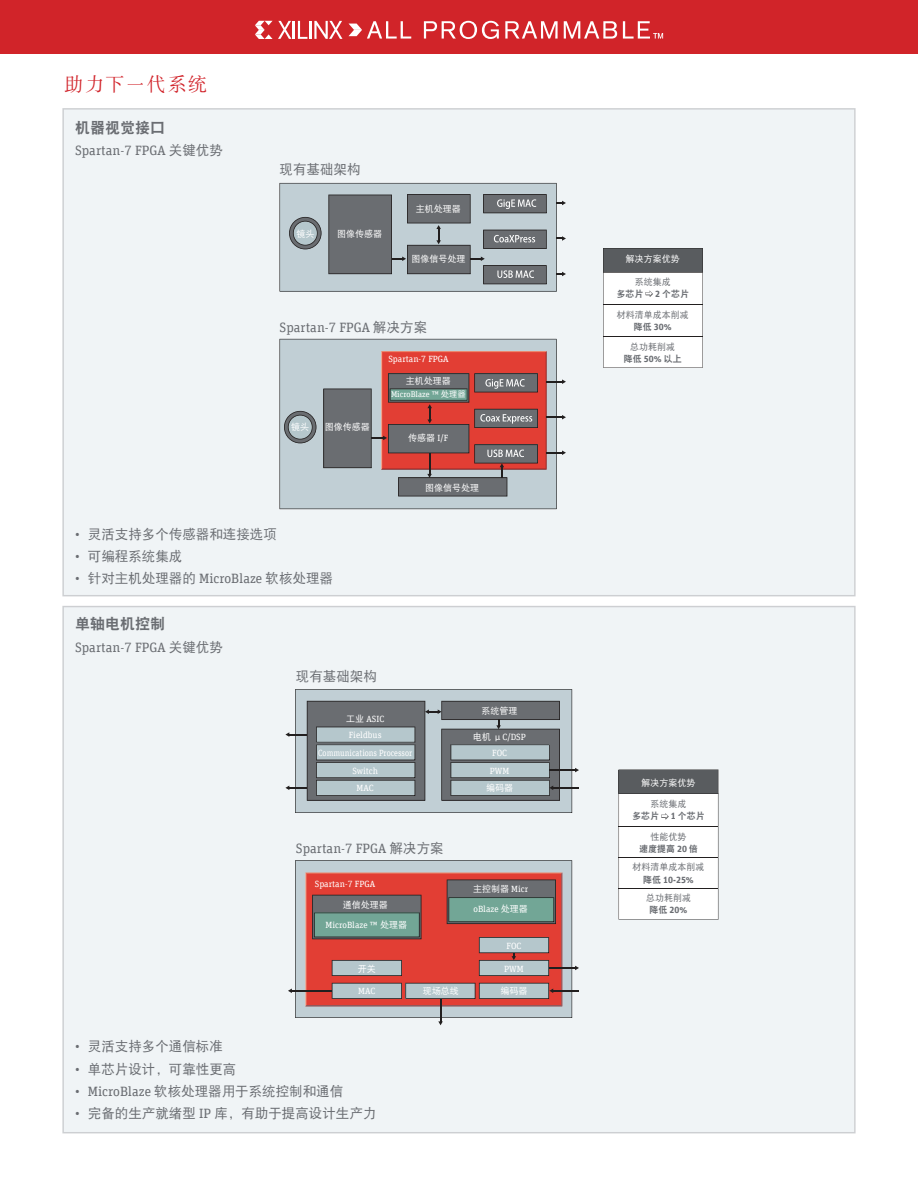
<style>
.page{position:relative;width:918px;height:1188px;background:#fff}
.page>*{position:absolute;margin:0;border:0;box-sizing:border-box;transform-origin:0 0}
.標題二{font:19.5px "DF Song W5";letter-spacing:.06em;color:#d1232a}
.表标题{font:15px "DFP Hei W9";color:#6a6d72}
.表文{font:13.5px "DFP Hei W5";color:#6a6d72}
.表文-2{font:13.5px "Unit Slab Offc Pro";color:#6a6d72}
.表文-3{font:9px "Unit Slab Offc Pro";color:#fff}
.表文-4{font:9px "DFP Hei W5";color:#fff}
.表文-5{font:9px "DFP Hei W5";color:#6a6d72}
.表文-6{font:9px "DFP Hei W9";color:#6a6d72}
.表文-7{font:9px "Unit Slab Offc Pro";color:#fff;scale:.9 1}
.表文-8{font:700 9px "Unit Offc Pro";color:#6a6d72}
.表文-9{font:8.25px "Unit Slab Offc Pro";color:#fff}
.s1{font-family:"DFP Hei W5"}
.s2{font-family:"Unit Offc Pro";font-weight:700}
.s3{font-family:"Unit Slab Offc Pro"}
.s4{font-family:"DFP Hei W9";font-weight:400}
</style>
<div class="page">
<div style="left:0;top:0;width:918px;height:54px;background:#d12429"></div>
<svg style="left:424px;top:21px;width:75px;height:18px"></svg>
<svg style="left:505px;top:21px;width:53px;height:18px"></svg>
<svg style="left:564px;top:21px;width:53px;height:18px"></svg>
<svg style="left:623px;top:21px;width:40px;height:18px"></svg>
<svg style="left:349px;top:21px;width:62px;height:18px"></svg>
<svg style="left:255px;top:21px;width:87px;height:18px"></svg>
<div style="left:62px;top:108px;width:794px;height:488px;background:#f0f4f6"></div>
<div style="left:62px;top:606px;width:794px;height:527px;background:#f0f4f6"></div>
<svg style="left:295px;top:860px;width:277px;height:158px;background:#b7c1c7"></svg>
<hr style="left:288px;top:734px;width:28px;height:2px;background:#221f1f">
<svg style="left:285px;top:732px;width:4px;height:5px"></svg>
<hr style="left:288px;top:787px;width:28px;height:2px;background:#221f1f">
<svg style="left:285px;top:786px;width:4px;height:4px"></svg>
<svg style="left:295px;top:689px;width:284px;height:124px;background:#96a0a4"></svg>
<hr style="left:549px;top:769px;width:27px;height:2px;background:#221f1f">
<svg style="left:575px;top:966px;width:4px;height:4px"></svg>
<hr style="left:440px;top:999px;width:2px;height:23px;background:#221f1f">
<svg style="left:438px;top:1021px;width:5px;height:4px"></svg>
<hr style="left:291px;top:990px;width:41px;height:2px;background:#221f1f">
<svg style="left:288px;top:989px;width:4px;height:4px"></svg>
<hr style="left:552px;top:990px;width:27px;height:2px;background:#221f1f">
<svg style="left:305px;top:872px;width:257px;height:134px;background:#b16a64"></svg>
<hr style="left:549px;top:967px;width:27px;height:2px;background:#221f1f">
<svg style="left:279px;top:339px;width:278px;height:170px;background:#bbc8ce"></svg>
<svg style="left:279px;top:183px;width:287px;height:109px;background:#979fa4"></svg>
<svg style="left:284px;top:411px;width:32px;height:32px"></svg>
<svg style="left:323px;top:351px;width:243px;height:145px;background:#a57978"></svg>
<svg style="left:603px;top:248px;width:100px;height:120px"></svg>
<svg style="left:619px;top:769px;width:99px;height:151px"></svg>
<p class="標題二" style="left:64px;top:74px;width:145px">助力下一代系统</p>
<p class="表标题" style="left:75px;top:120px;width:92px">机器视觉接口</p>
<p class="表文-2" style="left:75px;top:142px;width:149px">Spartan-7 FPGA <span class="s1">关键优势</span></p>
<p class="表文" style="left:280px;top:162px;width:82px">现有基础架构</p>
<p class="表文-4" style="left:297px;top:229px;width:19px">镜头</p>
<p class="表文-4" style="left:337px;top:229px;width:46px">图像传感器</p>
<p class="表文-4" style="left:416px;top:204px;width:46px">主机处理器</p>
<p class="表文-4" style="left:411px;top:254px;width:55px">图像信号处理</p>
<p class="表文-4" style="left:626px;top:254px;width:55px">解决方案优势</p>
<p class="表文-5" style="left:635px;top:277px;width:37px">系统集成</p>
<p class="表文-6" style="left:616px;top:289px;width:28px">多芯片</p>
<p class="表文-6" style="left:655px;top:289px;width:35px"><span class="s2">2</span> 个芯片</p>
<p class="表文-2" style="left:280px;top:318px;width:149px">Spartan-7 FPGA <span class="s1">解决方案</span></p>
<p class="表文-3" style="left:388px;top:353px;width:62px">Spartan-7 FPGA</p>
<p class="表文-4" style="left:406px;top:377px;width:46px">主机处理器</p>
<p class="表文-4" style="left:291px;top:423px;width:19px">镜头</p>
<p class="表文-4" style="left:325px;top:423px;width:46px">图像传感器</p>
<p class="表文-9" style="left:391px;top:389px;width:76px">MicroBlaze ™ <span class="s1">处理器</span></p>
<p class="表文-4" style="left:408px;top:433px;width:42px">传感器 <span class="s3">I/F</span></p>
<p class="表文-4" style="left:425px;top:483px;width:55px">图像信号处理</p>
<p class="表文-5" style="left:617px;top:310px;width:73px">材料清单成本削减</p>
<p class="表文-5" style="left:630px;top:342px;width:46px">总功耗削减</p>
<p class="表文-8" style="left:634px;top:320px;width:39px"><span class="s4">降低</span> 30%</p>
<p class="表文-6" style="left:624px;top:354px;width:59px">降低 <span class="s2">50%</span> 以上</p>
<p class="表文" style="left:75px;top:527px;width:203px"><span class="s3">•</span> 灵活支持多个传感器和连接选项</p>
<p class="表文" style="left:75px;top:549px;width:109px"><span class="s3">•</span> 可编程系统集成</p>
<p class="表文" style="left:75px;top:572px;width:259px"><span class="s3">•</span> 针对主机处理器的 <span class="s3">MicroBlaze</span> 软核处理器</p>
<p class="表标题" style="left:75px;top:616px;width:92px">单轴电机控制</p>
<p class="表文-2" style="left:75px;top:638px;width:149px">Spartan-7 FPGA <span class="s1">关键优势</span></p>
<p class="表文" style="left:296px;top:670px;width:82px">现有基础架构</p>
<p class="表文-3" style="left:346px;top:713px;width:39px"><span class="s1">工业</span> ASIC</p>
<p class="表文-3" style="left:349px;top:729px;width:34px">Fieldbus</p>
<p class="表文-7" style="left:318px;top:746px;width:106px">Communications Processor</p>
<p class="表文-4" style="left:482px;top:706px;width:37px">系统管理</p>
<p class="表文-3" style="left:473px;top:731px;width:54px"><span class="s1">电机 μ</span>C/DSP</p>
<p class="表文-3" style="left:492px;top:746px;width:16px">FOC</p>
<p class="表文-3" style="left:352px;top:764px;width:27px">Switch</p>
<p class="表文-3" style="left:357px;top:782px;width:19px">MAC</p>
<p class="表文-4" style="left:486px;top:784px;width:28px">编码器</p>
<p class="表文-3" style="left:490px;top:764px;width:21px">PWM</p>
<p class="表文-2" style="left:296px;top:839px;width:149px">Spartan-7 FPGA <span class="s1">解决方案</span></p>
<p class="表文-3" style="left:315px;top:878px;width:62px">Spartan-7 FPGA</p>
<p class="表文-4" style="left:343px;top:900px;width:46px">通信处理器</p>
<p class="表文-3" style="left:326px;top:919px;width:83px">MicroBlaze ™ <span class="s1">处理器</span></p>
<p class="表文-4" style="left:473px;top:884px;width:57px">主控制器 <span class="s3">Micr</span></p>
<p class="表文-3" style="left:474px;top:903px;width:56px">oBlaze <span class="s1">处理器</span></p>
<p class="表文-3" style="left:506px;top:940px;width:16px">FOC</p>
<p class="表文-4" style="left:358px;top:964px;width:19px">开关</p>
<p class="表文-3" style="left:358px;top:985px;width:19px">MAC</p>
<p class="表文-4" style="left:423px;top:987px;width:37px">现场总线</p>
<p class="表文-4" style="left:500px;top:987px;width:28px">编码器</p>
<p class="表文-3" style="left:504px;top:962px;width:21px">PWM</p>
<p class="表文" style="left:75px;top:1040px;width:149px"><span class="s3">•</span> 灵活支持多个通信标准</p>
<p class="表文" style="left:75px;top:1062px;width:163px"><span class="s3">•</span> 单芯片设计，可靠性更高</p>
<p class="表文" style="left:75px;top:1084px;width:270px"><span class="s3">• MicroBlaze</span> 软核处理器用于系统控制和通信</p>
<p class="表文" style="left:75px;top:1106px;width:303px"><span class="s3">•</span> 完备的生产就绪型 <span class="s3">IP</span> 库，有助于提高设计生产力</p>
<p class="表文-4" style="left:642px;top:778px;width:55px">解决方案优势</p>
<p class="表文-5" style="left:651px;top:799px;width:37px">系统集成</p>
<p class="表文-5" style="left:651px;top:832px;width:37px">性能优势</p>
<p class="表文-5" style="left:633px;top:863px;width:73px">材料清单成本削减</p>
<p class="表文-5" style="left:646px;top:893px;width:46px">总功耗削减</p>
<p class="表文-6" style="left:632px;top:812px;width:28px">多芯片</p>
<p class="表文-6" style="left:671px;top:812px;width:35px"><span class="s2">1</span> 个芯片</p>
<p class="表文-6" style="left:639px;top:844px;width:60px">速度提高 <span class="s2">20</span> 倍</p>
<p class="表文-8" style="left:643px;top:873px;width:52px"><span class="s4">降低</span> 10-25%</p>
<p class="表文-8" style="left:650px;top:904px;width:39px"><span class="s4">降低</span> 20%</p>
</div>
